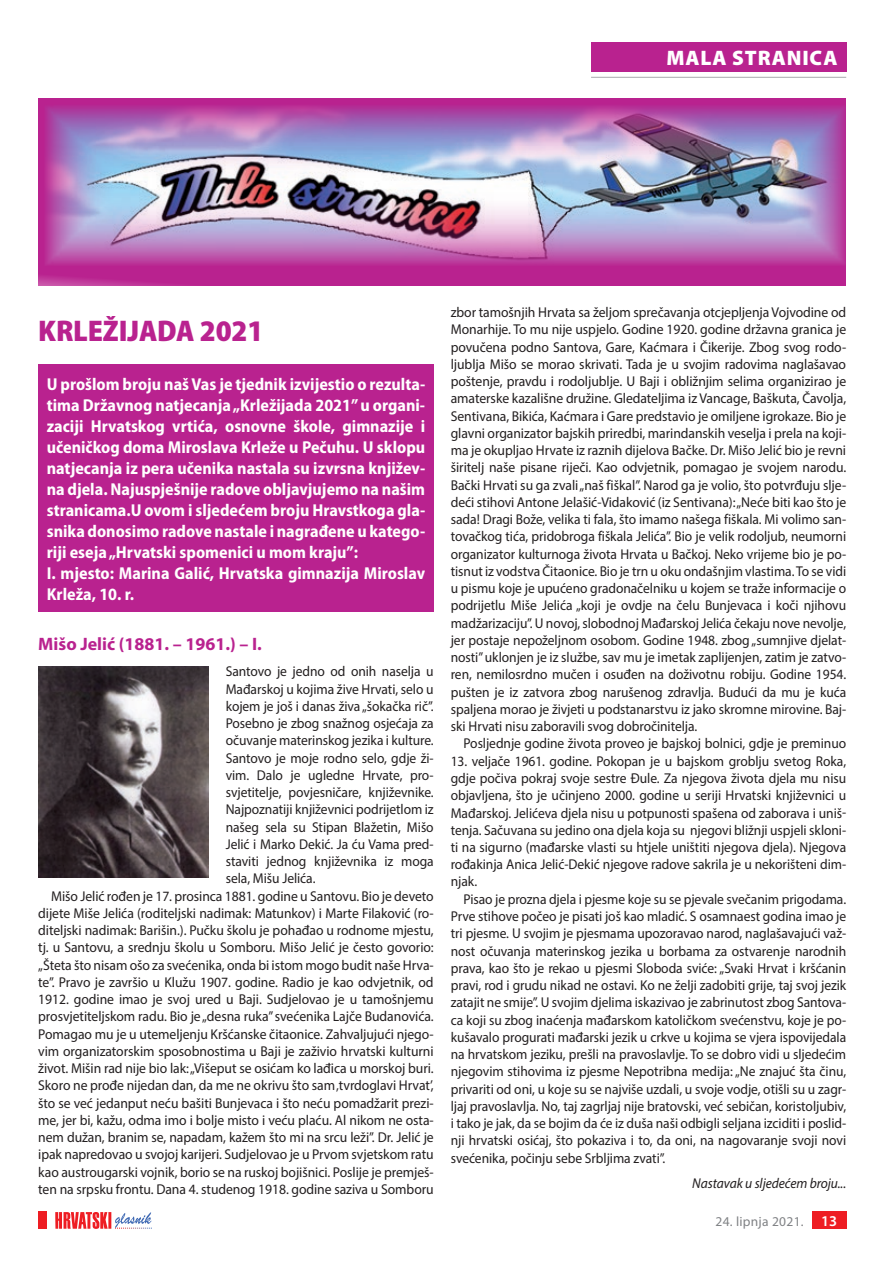
<style>
.page{position:relative;width:893px;height:1263px;background:#fff}
.page>*{position:absolute;margin:0;border:0;box-sizing:border-box;transform-origin:0 0}
.t1{font:900 semi-condensed 30px "Myriad Pro";letter-spacing:-.005em;color:#b9228f}
.t2{font:900 21px "Myriad Pro";letter-spacing:.04em;color:#fff}
.t3{font:700 18px "Myriad Pro";color:#b9228f}
.t4{font:700 semi-condensed 17.25px/21px "Myriad Pro";color:#fff}
.t5{font:14.25px/17.2px "Myriad Pro";letter-spacing:-.005em;color:#231f20;text-align:justify;scale:.96 1}
.t6{font:14.25px/17.2px "Myriad Pro";letter-spacing:-.005em;color:#231f20;text-align:justify;scale:.95 1}
.t7{font:italic 14.25px "Myriad Pro";letter-spacing:-.005em;color:#231f20;scale:.95 1}
.t8{font:13.5px "Myriad Pro";letter-spacing:.02em;color:#808285}
.s1{font-weight:600;font-size:15px;color:#fff}
</style>
<div class="page">
<div style="left:812px;top:1212px;width:34px;height:17px;background:#ee1d23"></div>
<svg style="left:55px;top:1212px;width:97px;height:17px"></svg>
<div style="left:38px;top:1212px;width:9px;height:17px;background:#ee1d23"></div>
<div style="left:591px;top:43px;width:255px;height:29px;background:#b9228f"></div>
<hr style="left:591px;top:77px;width:255px;height:1px;background:#a8a9ad">
<div style="left:38px;top:98px;width:808px;height:187px;background:#b9228f"></div>
<img style="left:45px;top:106px;width:801px;height:159px">
<img style="left:38px;top:666px;width:171px;height:211px">
<div style="left:38px;top:365px;width:396px;height:247px;background:#b9228f"></div>
<h2 class="t2" style="left:666px;top:44px;width:172px">MALA STRANICA</h2>
<h1 class="t1" style="left:38px;top:311px;width:227px">KRLEŽIJADA 2021</h1>
<p class="t4" style="left:47px;top:373px;width:380px">U prošlom broju naš Vas je tjednik izvijestio o rezulta&shy;tima Državnog natjecanja „Krležijada 2021” u organi&shy;zaciji Hrvatskog vrtića, osnovne škole, gimnazije i učeničkog doma Miroslava Krleže u Pečuhu. U sklopu natjecanja iz pera učenika nastala su izvrsna književ&shy;na djela. Najuspješnije radove obljavjujemo na našim stranicama.U ovom i sljedećem broju Hravstkoga gla&shy;snika donosimo radove nastale i nagrađene u katego&shy;riji eseja „Hrvatski spomenici u mom kraju”:<br>I. mjesto: Marina Galić, Hrvatska gimnazija Miroslav Krleža, 10. r.</p>
<p class="t3" style="left:38px;top:633px;width:225px">Mišo Jelić (1881. – 1961.) – I.</p>
<p class="t6" style="left:226px;top:663px;width:220px">Santovo je jedno od onih naselja u</p>
<p class="t6" style="left:226px;top:680px;width:220px">Mađarskoj u kojima žive Hrvati, selo u</p>
<p class="t6" style="left:226px;top:697px;width:220px">kojem je još i danas živa „šokačka rič”.</p>
<p class="t6" style="left:226px;top:714px;width:220px">Posebno je zbog snažnog osjećaja za</p>
<p class="t6" style="left:226px;top:732px;width:220px">očuvanje materinskog jezika i kulture.</p>
<p class="t6" style="left:226px;top:749px;width:220px">Santovo je moje rodno selo, gdje ži-</p>
<p class="t6" style="left:226px;top:766px;width:220px">vim. Dalo je ugledne Hrvate, pro-</p>
<p class="t6" style="left:226px;top:783px;width:220px">svjetitelje, povjesničare, književnike.</p>
<p class="t6" style="left:226px;top:801px;width:220px">Najpoznatiji književnici podrijetlom iz</p>
<p class="t6" style="left:226px;top:818px;width:220px">našeg sela su Stipan Blažetin, Mišo</p>
<p class="t6" style="left:226px;top:835px;width:220px">Jelić i Marko Dekić. Ja ću Vama pred-</p>
<p class="t6" style="left:226px;top:852px;width:220px">staviti jednog književnika iz moga</p>
<p class="t6" style="left:226px;top:870px;width:96px">sela, Mišu Jelića.</p>
<p class="t5" style="left:51px;top:887px;width:400px">Mišo Jelić rođen je 17. prosinca 1881. godine u Santovu. Bio je deveto</p>
<p class="t5" style="left:38px;top:904px;width:413px">dijete Miše Jelića (roditeljski nadimak: Matunkov) i Marte Filaković (ro-</p>
<p class="t5" style="left:38px;top:921px;width:413px">diteljski nadimak: Barišin.). Pučku školu je pohađao u rodnome mjestu,</p>
<p class="t5" style="left:38px;top:939px;width:413px">tj. u Santovu, a srednju školu u Somboru. Mišo Jelić je često govorio:</p>
<p class="t5" style="left:38px;top:956px;width:413px">„Šteta što nisam ošo za svećenika, onda bi istom mogo budit naše Hrva-</p>
<p class="t5" style="left:38px;top:973px;width:413px">te”. Pravo je završio u Klužu 1907. godine. Radio je kao odvjetnik, od</p>
<p class="t5" style="left:38px;top:990px;width:413px">1912. godine imao je svoj ured u Baji. Sudjelovao je u tamošnjemu</p>
<p class="t5" style="left:38px;top:1008px;width:413px">prosvjetiteljskom radu. Bio je „desna ruka” svećenika Lajče Budanovića.</p>
<p class="t5" style="left:38px;top:1025px;width:413px">Pomagao mu je u utemeljenju Kršćanske čitaonice. Zahvaljujući njego-</p>
<p class="t5" style="left:38px;top:1042px;width:413px">vim organizatorskim sposobnostima u Baji je zaživio hrvatski kulturni</p>
<p class="t5" style="left:38px;top:1059px;width:413px">život. Mišin rad nije bio lak: „Višeput se osićam ko lađica u morskoj buri.</p>
<p class="t5" style="left:38px;top:1077px;width:413px">Skoro ne prođe nijedan dan, da me ne okrivu što sam ‚tvrdoglavi Hrvat’,</p>
<p class="t5" style="left:38px;top:1094px;width:413px">što se već jedanput neću bašiti Bunjevaca i što neću pomadžarit prezi-</p>
<p class="t5" style="left:38px;top:1111px;width:413px">me, jer bi, kažu, odma imo i bolje misto i veću plaću. Al nikom ne osta-</p>
<p class="t5" style="left:38px;top:1128px;width:413px">nem dužan, branim se, napadam, kažem što mi na srcu leži”. Dr. Jelić je</p>
<p class="t5" style="left:38px;top:1146px;width:413px">ipak napredovao u svojoj karijeri. Sudjelovao je u Prvom svjetskom ratu</p>
<p class="t5" style="left:38px;top:1163px;width:413px">kao austrougarski vojnik, borio se na ruskoj bojišnici. Poslije je premješ-</p>
<p class="t5" style="left:38px;top:1180px;width:413px">ten na srpsku frontu. Dana 4. studenog 1918. godine saziva u Somboru</p>
<p class="t5" style="left:451px;top:304px;width:413px">zbor tamošnjih Hrvata sa željom sprečavanja otcjepljenja Vojvodine od Monarhije. To mu nije uspjelo. Godine 1920. godine državna granica je povučena podno Santova, Gare, Kaćmara i Čikerije. Zbog svog rodo&shy;ljublja Mišo se morao skrivati. Tada je u svojim radovima naglašavao poštenje, pravdu i rodoljublje. U Baji i obližnjim selima organizirao je amaterske kazališne družine. Gledateljima iz Vancage, Baškuta, Čavolja, Sentivana, Bikića, Kaćmara i Gare predstavio je omiljene igrokaze. Bio je glavni organizator bajskih priredbi, marindanskih veselja i prela na koji&shy;ma je okupljao Hrvate iz raznih dijelova Bačke. Dr. Mišo Jelić bio je revni širitelj naše pisane riječi. Kao odvjetnik, pomagao je svojem narodu.<br>Bački Hrvati su ga zvali „naš fiškal”. Narod ga je volio, što potvrđuju slje&shy;deći stihovi Antone Jelašić-Vidaković (iz Sentivana): „Neće biti kao što je sada! Dragi Bože, velika ti fala, što imamo našega fiškala. Mi volimo san&shy;tovačkog tića, pridobroga fiškala Jelića”. Bio je velik rodoljub, neumorni organizator kulturnoga života Hrvata u Bačkoj. Neko vrijeme bio je po&shy;tisnut iz vodstva Čitaonice. Bio je trn u oku ondašnjim vlastima. To se vidi u pismu koje je upućeno gradonačelniku u kojem se traže informacije o podrijetlu Miše Jelića „koji je ovdje na čelu Bunjevaca i koči njihovu madžarizaciju”. U novoj, slobodnoj Mađarskoj Jelića čekaju nove nevolje, jer postaje nepoželjnom osobom. Godine 1948. zbog „sumnjive djelat&shy;nosti” uklonjen je iz službe, sav mu je imetak zaplijenjen, zatim je zatvo&shy;ren, nemilosrdno mučen i osuđen na doživotnu robiju. Godine 1954. pušten je iz zatvora zbog narušenog zdravlja. Budući da mu je kuća spaljena morao je živjeti u podstanarstvu iz jako skromne mirovine. Baj&shy;ski Hrvati nisu zaboravili svog dobročinitelja.</p>
<p class="t6" style="left:463px;top:735px;width:404px">Posljednje godine života proveo je bajskoj bolnici, gdje je preminuo</p>
<p class="t6" style="left:451px;top:752px;width:418px">13. veljače 1961. godine. Pokopan je u bajskom groblju svetog Roka, gdje počiva pokraj svoje sestre Đule. Za njegova života djela mu nisu objavljena, što je učinjeno 2000. godine u seriji Hrvatski književnici u Mađarskoj. Jelićeva djela nisu u potpunosti spašena od zaborava i uniš&shy;tenja. Sačuvana su jedino ona djela koja su njegovi bližnji uspjeli skloni&shy;ti na sigurno (mađarske vlasti su htjele uništiti njegova djela). Njegova rođakinja Anica Jelić-Dekić njegove radove sakrila je u nekorišteni dim&shy;njak.</p>
<p class="t6" style="left:451px;top:890px;width:418px;text-indent:13px">Pisao je prozna djela i pjesme koje su se pjevale svečanim prigodama.<br>Prve stihove počeo je pisati još kao mladić. S osamnaest godina imao je tri pjesme. U svojim je pjesmama upozoravao narod, naglašavajući važ&shy;nost očuvanja materinskog jezika u borbama za ostvarenje narodnih prava, kao što je rekao u pjesmi Sloboda sviće: „Svaki Hrvat i kršćanin pravi, rod i grudu nikad ne ostavi. Ko ne želji zadobiti grije, taj svoj jezik zatajit ne smije”. U svojim djelima iskazivao je zabrinutost zbog Santova&shy;ca koji su zbog inaćenja mađarskom katoličkom svećenstvu, koje je po&shy;kušavalo progurati mađarski jezik u crkve u kojima se vjera ispovijedala na hrvatskom jeziku, prešli na pravoslavlje. To se dobro vidi u sljedećim njegovim stihovima iz pjesme Nepotribna medija: „Ne znajuć šta činu, privariti od oni, u koje su se najviše uzdali, u svoje vodje, otišli su u zagr&shy;ljaj pravoslavlja. No, taj zagrljaj nije bratovski, već sebičan, koristoljubiv, i tako je jak, da se bojim da će iz duša naši odbigli seljana izciditi i poslid&shy;nji hrvatski osićaj, što pokaziva i to, da oni, na nagovaranje svoji novi svećenika, počinju sebe Srbljima zvati”.</p>
<p class="t7" style="left:692px;top:1175px;width:164px">Nastavak u sljedećem broju...</p>
<p class="t8" style="left:715px;top:1213px;width:123px">24. lipnja 2021. <span class="s1">13</span></p>
</div>
